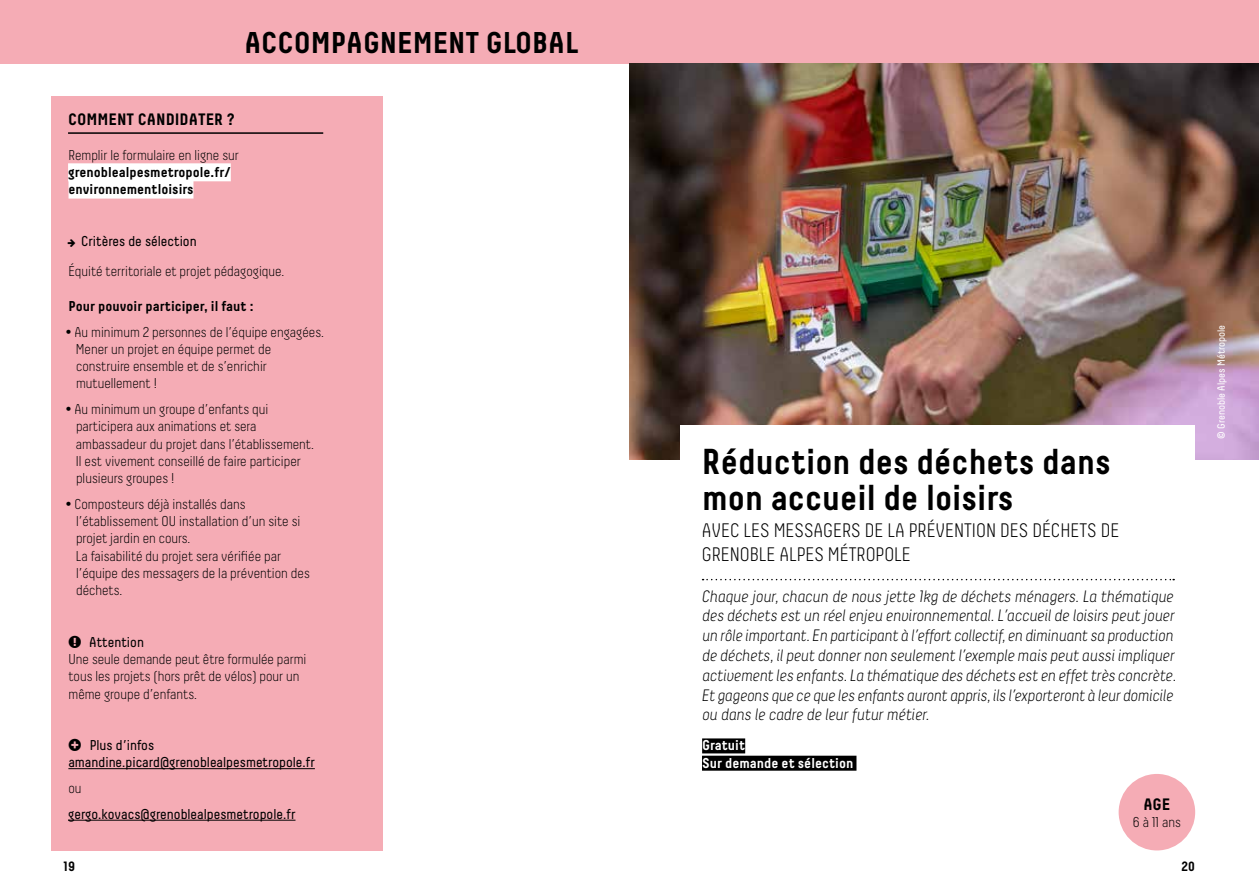
<style>
.page{position:relative;width:1259px;height:893px;background:#fff}
.page>*{position:absolute;margin:0;border:0;box-sizing:border-box;transform-origin:0 0}
.t1{font:700 36px/36px "Decima";color:#000}
.t2{font:700 30px "Decima";color:#000}
.t3{font:300 19.5px/23.4px "Decima";color:#000}
.t4{font:italic 300 16.5px/19.8px "Decima";color:#000}
.t5{font:700 16.5px "Decima";color:#000}
.t6{font:300 14.25px/17.2px "Decima";color:#000}
.t7{font:14.25px/17.2px "Decima";color:#000}
.t8{font:700 14.25px/17.2px "Decima";color:#000}
.t9{font:700 14.25px/17.2px "Decima";color:#fff}
.t10{font:700 13.5px "Decima";color:#000}
.t11{font:10.5px "Decima";color:#fff}
.s1{font-weight:400}
</style>
<div class="page">
<div style="left:0;top:0;width:629px;height:64px;background:#f5acb5"></div>
<div style="left:629px;top:0;width:630px;height:64px;background:#f5acb5"></div>
<div style="left:51px;top:96px;width:332px;height:754px;background:#f5acb5"></div>
<hr style="left:68px;top:132px;width:255px;height:2px;background:#000">
<div style="left:68px;top:163px;width:163px;height:18px;background:#fff"></div>
<div style="left:69px;top:181px;width:124px;height:18px;background:#fff"></div>
<hr style="left:68px;top:768px;width:247px;height:1px;background:#000">
<hr style="left:68px;top:820px;width:227px;height:1px;background:#000">
<img style="left:629px;top:64px;width:630px;height:396px">
<div style="left:680px;top:425px;width:515px;height:425px;background:#fff"></div>
<svg style="left:702px;top:579px;width:472px;height:1px"></svg>
<div style="left:702px;top:738px;width:43px;height:15px;background:#000"></div>
<div style="left:702px;top:756px;width:154px;height:15px;background:#000"></div>
<div style="left:1118px;top:774px;width:77px;height:76px;background:#f5acb5;border-radius:50%"></div>
<h2 class="t2" style="left:244px;top:25px;width:335px">ACCOMPAGNEMENT GLOBAL</h2>
<p class="t5" style="left:68px;top:110px;width:168px">COMMENT CANDIDATER ?</p>
<p class="t6" style="left:68px;top:146px;width:172px">Remplir le formulaire en ligne sur</p>
<p class="t8" style="left:68px;top:163px;width:164px">grenoblealpesmetropole.fr/ environnementloisirs</p>
<p class="t7" style="left:81px;top:232px;width:117px">Critères de sélection</p>
<p class="t6" style="left:68px;top:263px;width:218px">Équité territoriale et projet pédagogique.</p>
<p class="t8" style="left:68px;top:297px;width:187px">Pour pouvoir participer, il faut :</p>
<p class="t6" style="left:76px;top:323px;width:250px;text-indent:-11px">• Au minimum 2 personnes de l’équipe engagées.<br>Mener un projet en équipe permet de construire ensemble et de s’enrichir mutuellement !</p>
<p class="t6" style="left:76px;top:401px;width:239px;text-indent:-11px">• Au minimum un groupe d’enfants qui participera aux animations et sera ambassadeur du projet dans l’établissement.<br>Il est vivement conseillé de faire participer plusieurs groupes !</p>
<p class="t6" style="left:76px;top:495px;width:235px;text-indent:-11px">• Composteurs déjà installés dans l’établissement OU installation d’un site si projet jardin en cours.<br>La faisabilité du projet sera vérifiée par l’équipe des messagers de la prévention des déchets.</p>
<p class="t6" style="left:68px;top:633px;width:240px">■ <span class="s1">Attention<br></span>Une seule demande peut être formulée parmi tous les projets (hors prêt de vélos) pour un même groupe d’enfants.</p>
<p class="t7" style="left:68px;top:736px;width:248px;text-indent:21px">Plus d’infos amandine.picard@grenoblealpesmetropole.fr</p>
<p class="t6" style="left:69px;top:779px;width:15px">ou</p>
<p class="t7" style="left:68px;top:805px;width:229px">gergo.kovacs@grenoblealpesmetropole.fr</p>
<h1 class="t1" style="left:702px;top:442px;width:410px">Réduction des déchets dans mon accueil de loisirs</h1>
<h3 class="t3" style="left:702px;top:519px;width:419px">AVEC LES MESSAGERS DE LA PRÉVENTION DES DÉCHETS DE<br>GRENOBLE ALPES MÉTROPOLE</h3>
<p class="t4" style="left:702px;top:586px;width:476px">Chaque jour, chacun de nous jette 1kg de déchets ménagers. La thématique des déchets est un réel enjeu environnemental. L’accueil de loisirs peut jouer un rôle important. En participant à l’effort collectif, en diminuant sa production de déchets, il peut donner non seulement l’exemple mais peut aussi impliquer activement les enfants. La thématique des déchets est en effet très concrète.<br>Et gageons que ce que les enfants auront appris, ils l’exporteront à leur domicile ou dans le cadre de leur futur métier.</p>
<p class="t9" style="left:702px;top:737px;width:153px">Gratuit<br>Sur demande et sélection</p>
<p class="t5" style="left:1143px;top:795px;width:28px">AGE</p>
<p class="t6" style="left:1132px;top:813px;width:50px">6 à 11 ans</p>
<p class="t10" style="left:64px;top:858px;width:13px">19</p>
<p class="t10" style="left:1181px;top:858px;width:15px">20</p>
<p class="t11" style="left:1215px;top:439px;width:115px;rotate:-90deg">© Grenoble Alpes Métropole</p>
</div>
